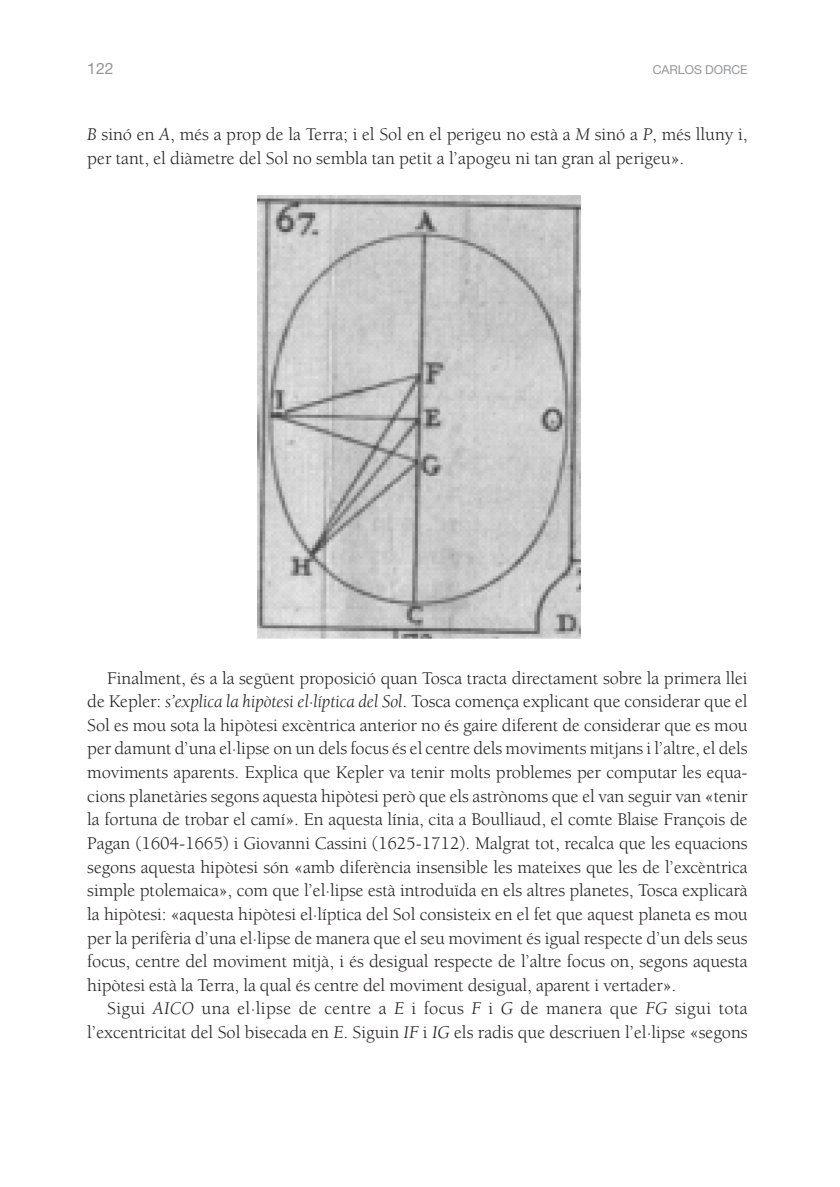
<style>
.page{position:relative;width:840px;height:1187px;background:#fff}
.page>*{position:absolute;margin:0;border:0;box-sizing:border-box;transform-origin:0 0}
.t1{font:18.38px/23.6px "Berkeley";color:#231f20}
.t2{font:15.75px "Helvetica Neue";color:#939598}
.t3{font:12.25px "Helvetica Neue";color:#939598}
.s1{font-style:italic}
</style>
<div class="page">
<svg style="left:257px;top:195px;width:324px;height:444px;background:#c0c0c0"></svg>
<p class="t2" style="left:87px;top:62px;width:28px">122</p>
<p class="t3" style="left:652px;top:65px;width:96px">CARLOS DORCE</p>
<p class="t1" style="left:87px;top:124px;width:661px"><span class="s1">B</span> sinó en <span class="s1">A</span>, més a prop de la Terra; i el Sol en el perigeu no està a <span class="s1">M</span> sinó a <span class="s1">P</span>, més lluny i, per tant, el diàmetre del Sol no sembla tan petit a l’apogeu ni tan gran al perigeu».</p>
<p class="t1" style="left:87px;top:667px;width:661px;text-align:justify;text-indent:20px">Finalment, és a la següent proposició quan Tosca tracta directament sobre la primera llei de Kepler: <span class="s1">s’explica la hipòtesi el·líptica del Sol</span>. Tosca comença explicant que considerar que el Sol es mou sota la hipòtesi excèntrica anterior no és gaire diferent de considerar que es mou per damunt d’una el·lipse on un dels focus és el centre dels moviments mitjans i l’altre, el dels moviments aparents. Explica que Kepler va tenir molts problemes per computar les equa&shy;cions planetàries segons aquesta hipòtesi però que els astrònoms que el van seguir van «tenir la fortuna de trobar el camí». En aquesta línia, cita a Boulliaud, el comte Blaise François de Pagan (1604-1665) i Giovanni Cassini (1625-1712). Malgrat tot, recalca que les equacions segons aquesta hipòtesi són «amb diferència insensible les mateixes que les de l’excèntrica simple ptolemaica», com que l’el·lipse està introduïda en els altres planetes, Tosca explicarà la hipòtesi: «aquesta hipòtesi el·líptica del Sol consisteix en el fet que aquest planeta es mou per la perifèria d’una el·lipse de manera que el seu moviment és igual respecte d’un dels seus focus, centre del moviment mitjà, i és desigual respecte de l’altre focus on, segons aquesta hipòtesi està la Terra, la qual és centre del moviment desigual, aparent i vertader».</p>
<p class="t1" style="left:87px;top:998px;width:661px;text-align:right">Sigui <span class="s1">AICO</span> una el·lipse de centre a <span class="s1">E</span> i focus <span class="s1">F</span> i <span class="s1">G</span> de manera que <span class="s1">FG</span> sigui tota l’excentricitat del Sol bisecada en <span class="s1">E</span>. Siguin <span class="s1">IF</span> i <span class="s1">IG</span> els radis que descriuen l’el·lipse «segons</p>
</div>
